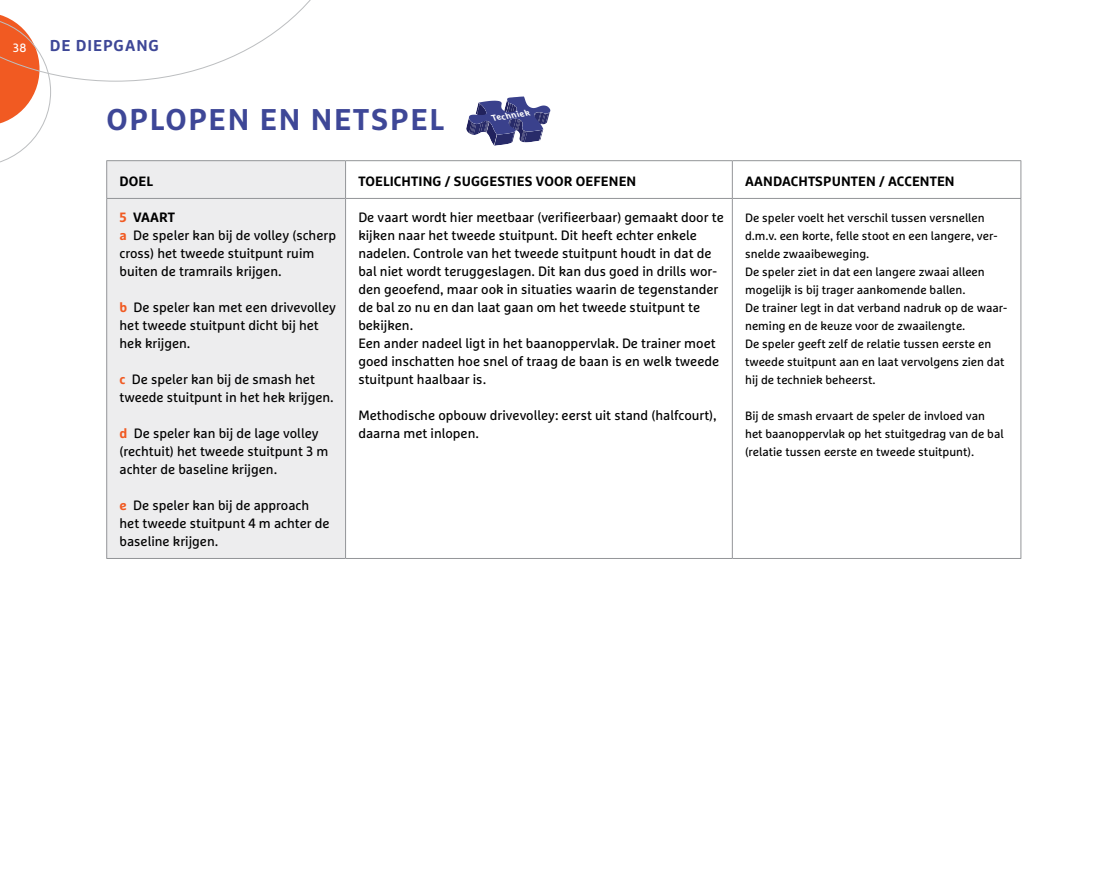
<style>
.page{position:relative;width:1106px;height:893px;background:#fff}
.page>*{position:absolute;margin:0;border:0;box-sizing:border-box;transform-origin:0 0}
.t1{font:700 30px "Marselis OT";letter-spacing:.06em;color:#3e4797}
.t2{font:700 15.75px "Marselis OT";letter-spacing:.06em;color:#3e4797}
.t3{font:13.5px/18px "Marselis OT";color:#000}
.t4{font:700 13.5px "Marselis OT";letter-spacing:.01em;color:#000}
.t5{font:12px/18px "Marselis OT";color:#000}
.t6{font:12px "Marselis OT";color:#fff}
.t7{font:italic 700 8.7px "Marselis OT";color:#fff}
.s1{font-weight:700;color:#f15a22}
.s2{font-weight:700}
</style>
<div class="page">
<svg style="left:0;top:0;width:354px;height:163px"></svg>
<svg style="left:466px;top:97px;width:84px;height:49px"></svg>
<div style="left:107px;top:161px;width:238px;height:397px;background:#ededee"></div>
<hr style="left:345px;top:161px;width:1px;height:37px;background:#939598">
<hr style="left:732px;top:161px;width:1px;height:37px;background:#939598">
<hr style="left:106px;top:198px;width:239px;height:1px;background:#939598">
<hr style="left:345px;top:198px;width:387px;height:1px;background:#939598">
<hr style="left:345px;top:199px;width:1px;height:359px;background:#939598">
<hr style="left:732px;top:198px;width:289px;height:1px;background:#939598">
<hr style="left:732px;top:199px;width:1px;height:359px;background:#939598">
<hr style="left:106px;top:558px;width:239px;height:1px;background:#939598">
<hr style="left:345px;top:558px;width:387px;height:1px;background:#939598">
<hr style="left:732px;top:558px;width:289px;height:1px;background:#939598">
<hr style="left:106px;top:199px;width:1px;height:359px;background:#939598">
<hr style="left:1020px;top:199px;width:1px;height:359px;background:#939598">
<hr style="left:106px;top:160px;width:239px;height:1px;background:#939598">
<hr style="left:106px;top:161px;width:1px;height:37px;background:#939598">
<hr style="left:345px;top:160px;width:387px;height:1px;background:#939598">
<hr style="left:732px;top:160px;width:289px;height:1px;background:#939598">
<hr style="left:1020px;top:161px;width:1px;height:37px;background:#939598">
<p class="t6" style="left:13px;top:40px;width:15px">38</p>
<p class="t2" style="left:50px;top:35px;width:111px">DE DIEPGANG</p>
<h1 class="t1" style="left:106px;top:101px;width:339px">OPLOPEN EN NETSPEL</h1>
<p class="t7" style="left:491px;top:113px;width:40px;rotate:-9deg">Techniek</p>
<p class="t4" style="left:119px;top:173px;width:35px">DOEL</p>
<p class="t4" style="left:358px;top:173px;width:279px">TOELICHTING / SUGGESTIES VOOR OEFENEN</p>
<p class="t4" style="left:745px;top:173px;width:211px">AANDACHTSPUNTEN / ACCENTEN</p>
<p class="t3" style="left:119px;top:208px;width:218px"><span class="s1">5</span> <span class="s2">VAART<br></span><span class="s1">a</span> De speler kan bij de volley (scherp cross) het tweede stuitpunt ruim buiten de tramrails krijgen.</p>
<p class="t3" style="left:119px;top:298px;width:218px"><span class="s1">b</span> De speler kan met een drivevolley het tweede stuitpunt dicht bij het hek krijgen.</p>
<p class="t3" style="left:119px;top:370px;width:216px"><span class="s1">c</span> De speler kan bij de smash het tweede stuitpunt in het hek krijgen.</p>
<p class="t3" style="left:119px;top:424px;width:210px"><span class="s1">d</span> De speler kan bij de lage volley (rechtuit) het tweede stuitpunt 3 m achter de baseline krijgen.</p>
<p class="t3" style="left:119px;top:496px;width:212px"><span class="s1">e</span> De speler kan bij de approach het tweede stuitpunt 4 m achter de baseline krijgen.</p>
<p class="t3" style="left:358px;top:208px;width:367px">De vaart wordt hier meetbaar (verifieerbaar) gemaakt door te kijken naar het tweede stuitpunt. Dit heeft echter enkele nadelen. Controle van het tweede stuitpunt houdt in dat de bal niet wordt teruggeslagen. Dit kan dus goed in drills wor&shy;den geoefend, maar ook in situaties waarin de tegenstander de bal zo nu en dan laat gaan om het tweede stuitpunt te bekijken.<br>Een ander nadeel ligt in het baanoppervlak. De trainer moet goed inschatten hoe snel of traag de baan is en welk tweede stuitpunt haalbaar is.</p>
<p class="t3" style="left:358px;top:406px;width:360px">Methodische opbouw drivevolley: eerst uit stand (halfcourt), daarna met inlopen.</p>
<p class="t5" style="left:745px;top:208px;width:264px">De speler voelt het verschil tussen versnellen d.m.v. een korte, felle stoot en een langere, ver&shy;snelde zwaaibeweging.<br>De speler ziet in dat een langere zwaai alleen mogelijk is bij trager aankomende ballen.<br>De trainer legt in dat verband nadruk op de waar&shy;neming en de keuze voor de zwaailengte.<br>De speler geeft zelf de relatie tussen eerste en tweede stuitpunt aan en laat vervolgens zien dat hij de techniek beheerst.</p>
<p class="t5" style="left:745px;top:406px;width:260px">Bij de smash ervaart de speler de invloed van het baanoppervlak op het stuitgedrag van de bal (relatie tussen eerste en tweede stuitpunt).</p>
</div>
